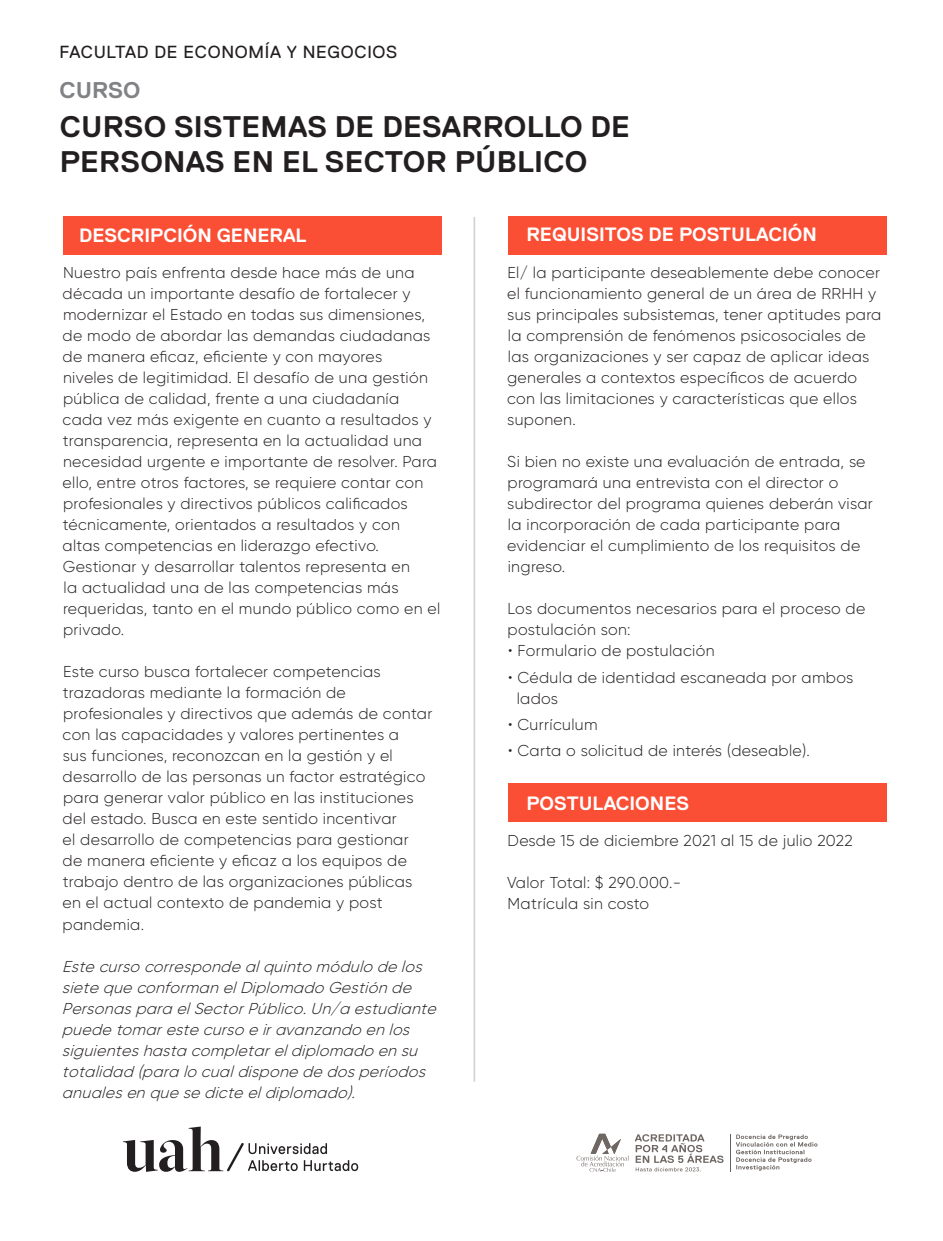
<style>
.page{position:relative;width:943px;height:1241px;background:#fff}
.page>*{position:absolute;margin:0;border:0;box-sizing:border-box;transform-origin:0 0}
.t1{font:700 29.75px/35.7px "Replica Std";letter-spacing:.01em;color:#231f20}
.t2{font:700 22.75px "Replica Pro";color:#808285}
.t3{font:700 19.25px "Replica Pro";color:#fff}
.t4{font:17.5px "Replica Pro";letter-spacing:.04em;color:#231f20}
.t5{font:300 15.75px/21px "Gilroy";letter-spacing:.02em;color:#231f20}
.t6{font:italic 300 15.75px/21px "Gilroy";color:#231f20}
</style>
<div class="page">
<div style="left:63px;top:217px;width:379px;height:38px;background:#fb4f35"></div>
<div style="left:507px;top:217px;width:379px;height:38px;background:#fb4f35"></div>
<div style="left:507px;top:783px;width:379px;height:38px;background:#fb4f35"></div>
<svg style="left:123px;top:1126px;width:235px;height:45px"></svg>
<svg style="left:635px;top:1134px;width:88px;height:37px"></svg>
<svg style="left:736px;top:1134px;width:81px;height:36px"></svg>
<hr style="left:729px;top:1133px;width:1px;height:38px;background:#62625f">
<svg style="left:576px;top:1133px;width:53px;height:38px"></svg>
<hr style="left:473px;top:217px;width:2px;height:864px;background:#231f20">
<p class="t4" style="left:60px;top:43px;width:339px">FACULTAD DE ECONOMÍA Y NEGOCIOS</p>
<h2 class="t2" style="left:60px;top:78px;width:82px">CURSO</h2>
<h1 class="t1" style="left:60px;top:109px;width:572px">CURSO SISTEMAS DE DESARROLLO DE<br>PERSONAS EN EL SECTOR PÚBLICO</h1>
<p class="t3" style="left:79px;top:224px;width:229px">DESCRIPCIÓN GENERAL</p>
<p class="t3" style="left:526px;top:224px;width:292px">REQUISITOS DE POSTULACIÓN</p>
<p class="t5" style="left:63px;top:262px;width:379px">Nuestro país enfrenta desde hace más de una década un importante desafío de fortalecer y modernizar el Estado en todas sus dimensiones, de modo de abordar las demandas ciudadanas de manera eficaz, eficiente y con mayores<br>niveles de legitimidad. El desafío de una gestión pública de calidad, frente a una ciudadanía cada vez más exigente en cuanto a resultados y transparencia, representa en la actualidad una necesidad urgente e importante de resolver. Para ello, entre otros factores, se requiere contar con profesionales y directivos públicos calificados técnicamente, orientados a resultados y con altas competencias en liderazgo efectivo.<br>Gestionar y desarrollar talentos representa en<br>la actualidad una de las competencias más requeridas, tanto en el mundo público como en el privado.</p>
<p class="t5" style="left:63px;top:661px;width:371px">Este curso busca fortalecer competencias trazadoras mediante la formación de profesionales y directivos que además de contar con las capacidades y valores pertinentes a<br>sus funciones, reconozcan en la gestión y el desarrollo de las personas un factor estratégico para generar valor público en las instituciones del estado. Busca en este sentido incentivar<br>el desarrollo de competencias para gestionar de manera eficiente y eficaz a los equipos de trabajo dentro de las organizaciones públicas en el actual contexto de pandemia y post pandemia.</p>
<p class="t6" style="left:62px;top:955px;width:380px">Este curso corresponde alquinto módulo de los siete que conforman elDiplomado Gestión de Personaspara elSectorPúblico.Un/a estudiante puede tomareste curso eiravanzando en los siguienteshasta completareldiplomado en su totalidad (para lo cualdispone de dosperíodos anualesen que se dicte eldiplomado).</p>
<p class="t5" style="left:507px;top:262px;width:376px">El/ la participante deseablemente debe conocer el funcionamiento general de un área de RRHH y sus principales subsistemas, tener aptitudes para la comprensión de fenómenos psicosociales de las organizaciones y ser capaz de aplicar ideas generales a contextos específicos de acuerdo con las limitaciones y características que ellos suponen.</p>
<p class="t5" style="left:507px;top:451px;width:367px">Si bien no existe una evaluación de entrada, se programará una entrevista con el director o subdirector del programa quienes deberán visar la incorporación de cada participante para evidenciar el cumplimiento de los requisitos de ingreso.</p>
<p class="t5" style="left:507px;top:598px;width:359px">Los documentos necesarios para el proceso de postulación son:</p>
<p class="t5" style="left:508px;top:640px;width:208px">• Formulario de postulación</p>
<p class="t5" style="left:516px;top:666px;width:338px;text-indent:-8px">• Cédula de identidad escaneada por ambos lados</p>
<p class="t5" style="left:508px;top:713px;width:91px">• Currículum</p>
<p class="t5" style="left:508px;top:740px;width:303px">• Carta o solicitud de interés (deseable).</p>
<p class="t3" style="left:526px;top:792px;width:164px">POSTULACIONES</p>
<p class="t5" style="left:507px;top:829px;width:347px">Desde 15 de diciembre 2021 al 15 de julio 2022</p>
<p class="t5" style="left:507px;top:871px;width:175px">Valor Total: $ 290.000.-<br>Matrícula sin costo</p>
</div>
